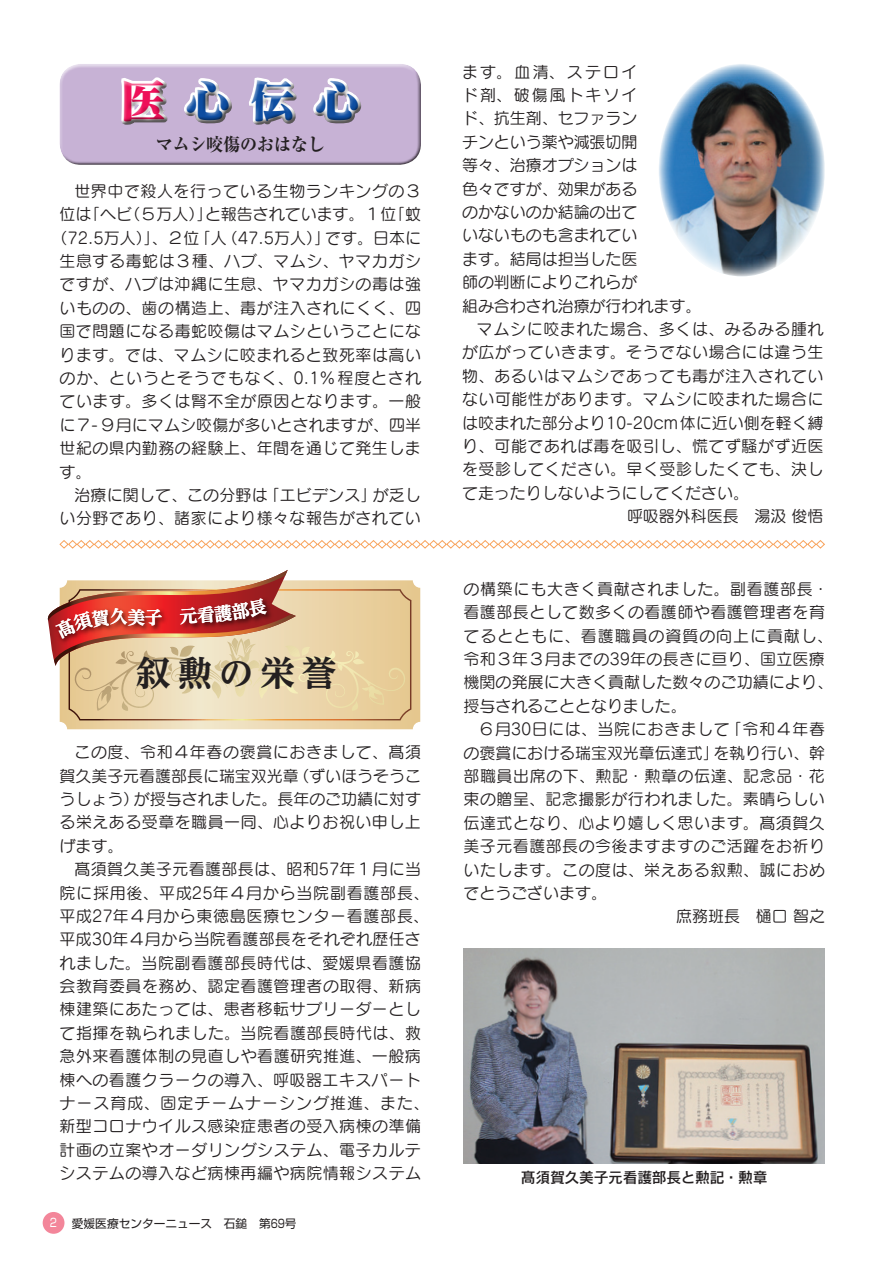
<style>
.page{position:relative;width:893px;height:1263px;background:#fff}
.page>*{position:absolute;margin:0;border:0;box-sizing:border-box;transform-origin:0 0}
.t1{font:46.8px "Matisse Pro EB";color:#0d4da1}
.t2{font:700 expanded 34.5px "UD Reimin Pro";letter-spacing:.2em;color:#231f20}
.t3{font:700 expanded 18px "Ryumin Pro";letter-spacing:-.02em;color:#231f20;scale:.95 1}
.t4{font:15.9px/23.4px "Seurat Pro M";letter-spacing:.035em;color:#231f20}
.t5{font:15.9px "Seurat Pro M";color:#231f20}
.t6{font:15.9px "Seurat Pro M";letter-spacing:.01em;color:#231f20}
.t7{font:15.9px "Seurat Pro M";letter-spacing:.06em;color:#231f20}
.t8{font:15.9px "Seurat Pro M";letter-spacing:.125em;color:#231f20}
.t9{font:14.85px "Rodin Pro DB";letter-spacing:-.02em;color:#231f20}
.t10{font:11.7px "Shin Go Pro";color:#231f20}
.t11{font:11.7px "Shin Go Pro";color:#fff;scale:.8 1}
.s1{color:#ee1059}
</style>
<div class="page">
<div style="left:43px;top:1212px;width:21px;height:22px;background:#f3869a;border-radius:50%"></div>
<img style="left:463px;top:948px;width:362px;height:215px">
<div style="left:57px;top:61px;width:364px;height:95px;background:#fff;opacity:.75"></div>
<div style="left:59px;top:69px;width:363px;height:97px;background:#231f20;opacity:.75"></div>
<svg style="left:117px;top:61px;width:118px;height:82px;background:#d2c2dd"></svg>
<svg style="left:246px;top:61px;width:53px;height:10px"></svg>
<svg style="left:308px;top:61px;width:56px;height:82px"></svg>
<div style="left:114px;top:71px;width:250px;height:55px;background:#c7b2d5"></div>
<div style="left:116px;top:79px;width:252px;height:53px;background:#231f20;opacity:.75"></div>
<img style="left:659px;top:64px;width:166px;height:212px">
<svg style="left:59px;top:540px;width:766px;height:9px"></svg>
<svg style="left:60px;top:580px;width:360px;height:149px;background:#e7cea2"></svg>
<svg style="left:47px;top:570px;width:364px;height:150px;background:#e0b695"></svg>
<h1 class="t1" style="left:120px;top:70px;width:242px"><span class="s1">医</span> 心 伝 心</h1>
<p class="t3" style="left:156px;top:130px;width:179px">マムシ咬傷のおはなし</p>
<p class="t4" style="left:74px;top:179px;width:348px">世界中で殺人を行っている生物ランキングの３</p>
<p class="t5" style="left:60px;top:204px;width:363px">位は「ヘビ（５万人）」と報告されています。１位「蚊</p>
<p class="t5" style="left:52px;top:227px;width:371px">（72.5万人）」、２位「人（47.5万人）」です。日本に</p>
<p class="t4" style="left:60px;top:249px;width:363px">生息する毒蛇は３種、ハブ、マムシ、ヤマカガシ</p>
<p class="t4" style="left:60px;top:272px;width:363px">ですが、ハブは沖縄に生息、ヤマカガシの毒は強</p>
<p class="t4" style="left:60px;top:296px;width:363px">いものの、歯の構造上、毒が注入されにくく、四</p>
<p class="t4" style="left:60px;top:319px;width:363px">国で問題になる毒蛇咬傷はマムシということにな</p>
<p class="t4" style="left:60px;top:342px;width:363px">ります。では、マムシに咬まれると致死率は高い</p>
<p class="t7" style="left:60px;top:368px;width:363px">のか、というとそうでもなく、0.1%程度とされ</p>
<p class="t4" style="left:60px;top:389px;width:363px">ています。多くは腎不全が原因となります。一般</p>
<p class="t6" style="left:60px;top:414px;width:363px">に７-９月にマムシ咬傷が多いとされますが、四半</p>
<p class="t4" style="left:60px;top:436px;width:363px">世紀の県内勤務の経験上、年間を通じて発生しま</p>
<p class="t4" style="left:60px;top:459px;width:33px">す。</p>
<p class="t6" style="left:74px;top:485px;width:348px">治療に関して、この分野は「エビデンス」が乏し</p>
<p class="t4" style="left:60px;top:506px;width:363px">い分野であり、諸家により様々な報告がされてい</p>
<h2 class="t2" style="left:136px;top:644px;width:202px">叙勲の栄誉</h2>
<p class="t4" style="left:60px;top:740px;width:363px;text-align:justify;text-indent:15px">この度、令和４年春の褒賞におきまして、髙須賀久美子元看護部長に瑞宝双光章（ずいほうそうこうしょう）が授与されました。長年のご功績に対する栄えある受章を職員一同、心よりお祝い申し上げます。</p>
<p class="t4" style="left:60px;top:857px;width:371px;text-align:center">髙須賀久美子元看護部長は、昭和57年１月に当<br>院に採用後、平成25年４月から当院副看護部長、平成27年４月から東徳島医療センター看護部長、平成30年４月から当院看護部長をそれぞれ歴任されました。当院副看護部長時代は、愛媛県看護協会教育委員を務め、認定看護管理者の取得、新病棟建築にあたっては、患者移転サブリーダーとして指揮を執られました。当院看護部長時代は、救急外来看護体制の見直しや看護研究推進、一般病棟への看護クラークの導入、呼吸器エキスパートナース育成、固定チームナーシング推進、また、新型コロナウイルス感染症患者の受入病棟の準備計画の立案やオーダリングシステム、電子カルテシステムの導入など病棟再編や病院情報システム</p>
<p class="t11" style="left:50px;top:1213px;width:10px">2</p>
<p class="t10" style="left:72px;top:1214px;width:226px">愛媛医療センターニュース　石鎚　第69号</p>
<p class="t4" style="left:462px;top:59px;width:177px">ます。血清、ステロイ</p>
<p class="t8" style="left:462px;top:85px;width:177px">ド剤、破傷風トキソイ</p>
<p class="t5" style="left:462px;top:108px;width:177px">ド、抗生剤、セファラン</p>
<p class="t5" style="left:462px;top:131px;width:177px">チンという薬や減張切開</p>
<p class="t5" style="left:462px;top:155px;width:177px">等々、治療オプションは</p>
<p class="t5" style="left:462px;top:178px;width:177px">色々ですが、効果がある</p>
<p class="t5" style="left:462px;top:202px;width:177px">のかないのか結論の出て</p>
<p class="t5" style="left:462px;top:225px;width:177px">いないものも含まれてい</p>
<p class="t5" style="left:462px;top:248px;width:177px">ます。結局は担当した医</p>
<p class="t5" style="left:462px;top:272px;width:177px">師の判断によりこれらが</p>
<p class="t5" style="left:462px;top:295px;width:241px">組み合わされ治療が行われます。</p>
<p class="t4" style="left:477px;top:317px;width:348px">マムシに咬まれた場合、多くは、みるみる腫れ</p>
<p class="t4" style="left:462px;top:340px;width:363px">が広がっていきます。そうでない場合には違う生</p>
<p class="t4" style="left:462px;top:364px;width:363px">物、あるいはマムシであっても毒が注入されてい</p>
<p class="t4" style="left:462px;top:387px;width:363px">ない可能性があります。マムシに咬まれた場合に</p>
<p class="t5" style="left:462px;top:412px;width:363px">は咬まれた部分より10-20cm体に近い側を軽く縛</p>
<p class="t4" style="left:462px;top:434px;width:363px">り、可能であれば毒を吸引し、慌てず騒がず近医</p>
<p class="t4" style="left:462px;top:457px;width:363px">を受診してください。早く受診したくても、決し</p>
<p class="t5" style="left:462px;top:482px;width:289px">て走ったりしないようにしてください。</p>
<p class="t5" style="left:627px;top:506px;width:198px">呼吸器外科医長　湯汲 俊悟</p>
<p class="t4" style="left:463px;top:577px;width:371px">の構築にも大きく貢献されました。副看護部長・看護部長として数多くの看護師や看護管理者を育てるとともに、看護職員の資質の向上に貢献し、令和３年３月までの39年の長きに亘り、国立医療機関の発展に大きく貢献した数々のご功績により、授与されることとなりました。</p>
<p class="t4" style="left:478px;top:717px;width:348px">６月30日には、当院におきまして「令和４年春</p>
<p class="t5" style="left:463px;top:742px;width:363px">の褒賞における瑞宝双光章伝達式」を執り行い、幹</p>
<p class="t4" style="left:463px;top:764px;width:363px">部職員出席の下、勲記・勲章の伝達、記念品・花</p>
<p class="t4" style="left:463px;top:787px;width:363px">束の贈呈、記念撮影が行われました。素晴らしい</p>
<p class="t4" style="left:463px;top:811px;width:363px">伝達式となり、心より嬉しく思います。髙須賀久</p>
<p class="t4" style="left:463px;top:834px;width:363px">美子元看護部長の今後ますますのご活躍をお祈り</p>
<p class="t4" style="left:463px;top:857px;width:363px">いたします。この度は、栄えある叙勲、誠におめ</p>
<p class="t5" style="left:463px;top:883px;width:145px">でとうございます。</p>
<p class="t4" style="left:676px;top:904px;width:150px">庶務班長　樋口 智之</p>
<p class="t9" style="left:521px;top:1168px;width:248px">髙須賀久美子元看護部長と勲記・勲章</p>
</div>
